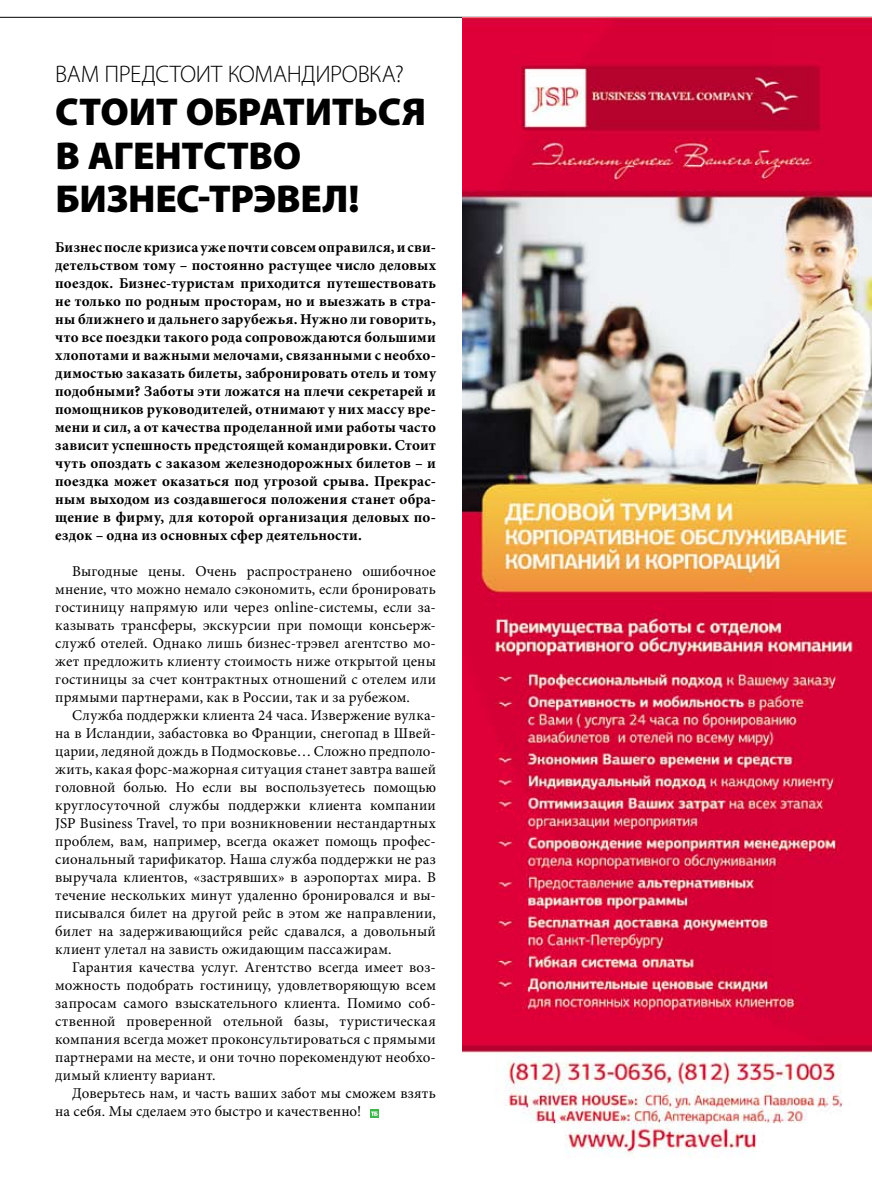
<style>
.page{position:relative;width:872px;height:1191px;background:#fff}
.page>*{position:absolute;margin:0;border:0;box-sizing:border-box;transform-origin:0 0}
.t1{font:900 39px/43.5px "Myriad Pro";letter-spacing:-.01em;color:#000}
.t2{font:300 24px "Myriad Pro";letter-spacing:-.02em;color:#000}
.t3{font:15px/18px "Minion Pro";letter-spacing:.015em;color:#000;text-align:justify}
.t4{font:700 15px/18px "Minion Pro";letter-spacing:.015em;color:#000;text-align:justify}
</style>
<div class="page">
<hr style="left:0;top:17px;width:872px;height:1px;background:#000">
<svg style="left:370px;top:1109px;width:9px;height:8px"></svg>
<svg style="left:371px;top:1111px;width:7px;height:4px"></svg>
<img style="left:462px;top:17px;width:410px;height:1138px">
<h2 class="t2" style="left:55px;top:59px;width:274px">Вам предстоит командиров</h2>
<h2 class="t2" style="left:369px;top:59px;width:36px">ка?</h2>
<h1 class="t1" style="left:55px;top:89px;width:372px">Стоит обратиться в агентство бизнес-трэвел!</h1>
<p class="t4" style="left:55px;top:238px;width:382px">Бизнес после кризиса уже почти совсем оправился, и сви&shy;детельством тому – постоянно растущее число деловых поездок. Бизнес-туристам приходится путешествовать не только по родным просторам, но и выезжать в стра&shy;ны ближнего и дальнего зарубежья. Нужно ли говорить, что все поездки такого рода сопровождаются большими хлопотами и важными мелочами, связанными с необхо&shy;димостью заказать билеты, забронировать отель и тому подобными? Заботы эти ложатся на плечи секретарей и помощников руководителей, отнимают у них массу вре&shy;мени и сил, а от качества проделанной ими работы часто зависит успешность предстоящей командировки. Стоит чуть опоздать с заказом железнодорожных билетов – и поездка может оказаться под угрозой срыва. Прекрас&shy;ным выходом из создавшегося положения станет обра&shy;щение в фирму, для которой организация деловых по&shy;ездок – одна из основных сфер деятельности.</p>
<p class="t3" style="left:55px;top:562px;width:382px;text-indent:17px">Выгодные цены. Очень распространено ошибочное мнение, что можно немало сэкономить, если бронировать гостиницу напрямую или через online-системы, если за&shy;казывать трансферы, экскурсии при помощи консьерж&shy;служб отелей. Однако лишь бизнес-трэвел агентство мо&shy;жет предложить клиенту стоимость ниже открытой цены гостиницы за счет контрактных отношений с отелем или прямыми партнерами, как в России, так и за рубежом.</p>
<p class="t3" style="left:55px;top:706px;width:382px;text-indent:17px">Служба поддержки клиента 24 часа. Извержение вулка&shy;на в Исландии, забастовка во Франции, снегопад в Швей&shy;царии, ледяной дождь в Подмосковье… Сложно предполо&shy;жить, какая форс-мажорная ситуация станет завтра вашей головной болью. Но если вы воспользуетесь помощью круглосуточной службы поддержки клиента компании JSP Business Travel, то при возникновении нестандартных проблем, вам, например, всегда окажет помощь профес&shy;сиональный тарификатор. Наша служба поддержки не раз выручала клиентов, «застрявших» в аэропортах мира. В течение нескольких минут удаленно бронировался и вы&shy;писывался билет на другой рейс в этом же направлении, билет на задерживающийся рейс сдавался, а довольный клиент улетал на зависть ожидающим пассажирам.</p>
<p class="t3" style="left:55px;top:958px;width:382px;text-indent:17px">Гарантия качества услуг. Агентство всегда имеет воз&shy;можность подобрать гостиницу, удовлетворяющую всем запросам самого взыскательного клиента. Помимо соб&shy;ственной проверенной отельной базы, туристическая компания всегда может проконсультироваться с прямыми партнерами на месте, и они точно порекомендуют необхо&shy;димый клиенту вариант.</p>
<p class="t3" style="left:55px;top:1084px;width:382px;text-indent:17px">Доверьтесь нам, и часть ваших забот мы сможем взять на себя. Мы сделаем это быстро и качественно!</p>
</div>
